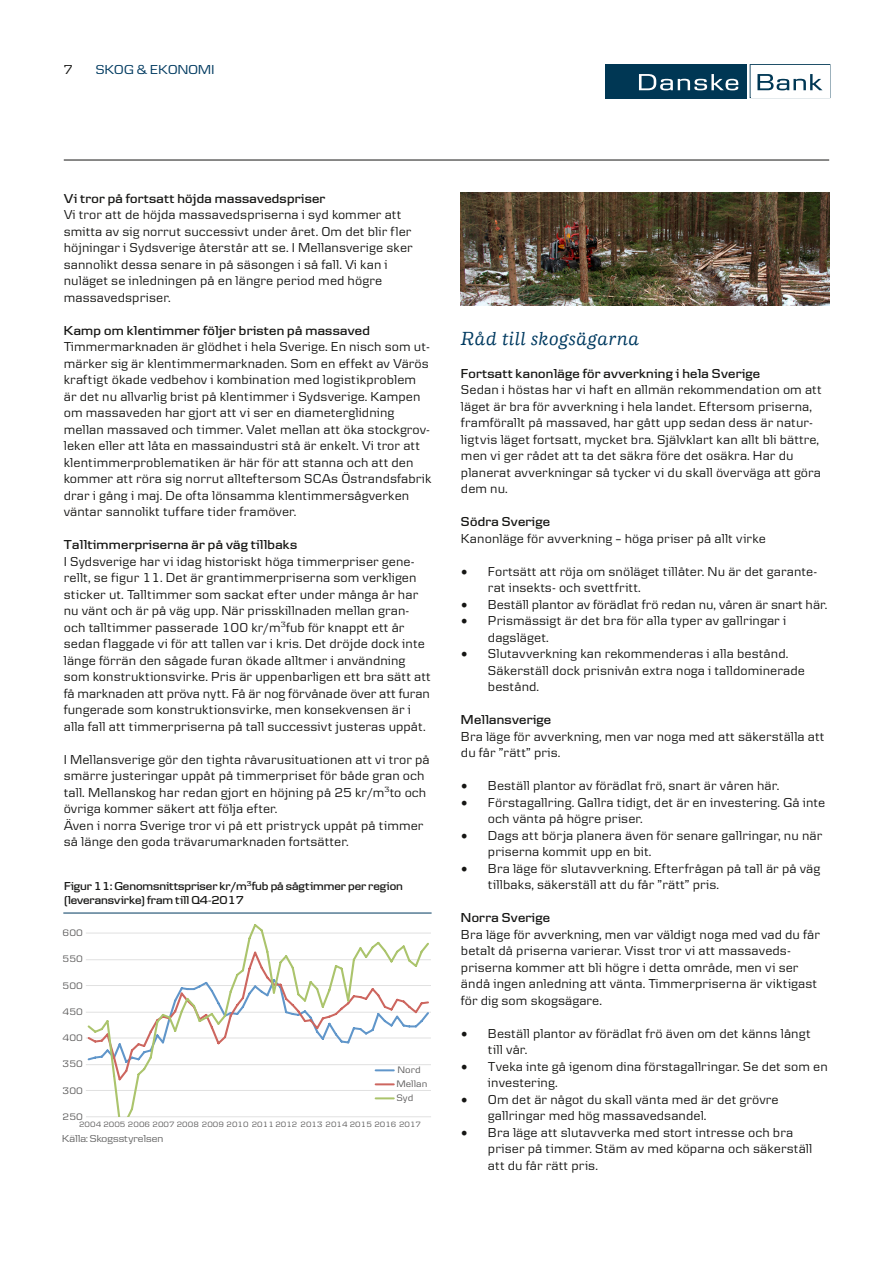
<style>
.page{position:relative;width:893px;height:1263px;background:#fff}
.page>*{position:absolute;margin:0;border:0;box-sizing:border-box;transform-origin:0 0}
.t1{font:italic 500 19.5px "Danske Human";letter-spacing:.02em;color:#003a60}
.t2{font:13.5px/16.5px "Danske Text";letter-spacing:.005em;color:#161614}
.t3{font:600 13.5px "Danske Headline";letter-spacing:.02em;color:#161614}
.t4{font:13.5px "Danske Headline";letter-spacing:.02em;color:#003a60}
.t5{font:13.5px "Danske Headline";color:#161614}
.t6{font:600 12px/13.5px "Danske Headline";letter-spacing:-.005em;color:#161614}
.t7{font:10.5px "Danske Headline";letter-spacing:.005em;color:#666}
.t8{font:9.75px/14px "Danske Text RU";color:#5b5a5a;scale:1.06 1}
.t9{font:7.95px "Danske Text RU";color:#5b5a5a;scale:1.06 1}
.s1{font-family:"Minion Pro";font-size:18px}
</style>
<div class="page">
<hr style="left:64px;top:160px;width:765px;height:1px;background:#161614">
<div style="left:605px;top:64px;width:141px;height:34px;background:#003754"></div>
<svg style="left:639px;top:74px;width:99px;height:16px"></svg>
<svg style="left:750px;top:64px;width:80px;height:34px"></svg>
<svg style="left:86px;top:924px;width:345px;height:193px"></svg>
<svg style="left:86px;top:977px;width:345px;height:94px"></svg>
<svg style="left:376px;top:1083px;width:18px;height:2px"></svg>
<svg style="left:376px;top:1097px;width:18px;height:2px"></svg>
<hr style="left:63px;top:913px;width:369px;height:1px;background:#003a60">
<img style="left:461px;top:192px;width:369px;height:114px">
<p class="t5" style="left:64px;top:61px;width:11px">7</p>
<p class="t4" style="left:96px;top:62px;width:120px">SKOG &amp; EKONOMI</p>
<p class="t3" style="left:64px;top:190px;width:263px">Vi tror på fortsatt höjda massavedspriser</p>
<p class="t2" style="left:64px;top:206px;width:351px">Vi tror att de höjda massavedspriserna i syd kommer att smitta av sig norrut successivt under året. Om det blir fler höjningar i Sydsverige återstår att se. I Mellansverige sker sannolikt dessa senare in på säsongen i så fall. Vi kan i nuläget se inledningen på en längre period med högre massavedspriser.</p>
<p class="t3" style="left:64px;top:322px;width:308px">Kamp om klentimmer följer bristen på massaved</p>
<p class="t2" style="left:64px;top:338px;width:369px">Timmermarknaden är glödhet i hela Sverige. En nisch som ut&shy;märker sig är klentimmermarknaden. Som en effekt av Värös kraftigt ökade vedbehov i kombination med logistikproblem är det nu allvarlig brist på klentimmer i Sydsverige. Kampen om massaveden har gjort att vi ser en diameterglidning mellan massaved och timmer. Valet mellan att öka stockgrov&shy;leken eller att låta en massaindustri stå är enkelt. Vi tror att klentimmerproblematiken är här för att stanna och att den kommer att röra sig norrut allteftersom SCAs Östrandsfabrik drar i gång i maj. De ofta lönsamma klentimmersågverken väntar sannolikt tuffare tider framöver.</p>
<p class="t3" style="left:64px;top:537px;width:235px">Talltimmerpriserna är på väg tillbaks</p>
<p class="t2" style="left:64px;top:552px;width:369px">I Sydsverige har vi idag historiskt höga timmerpriser gene&shy;rellt, se figur 11. Det är grantimmerpriserna som verkligen sticker ut. Talltimmer som sackat efter under många år har nu vänt och är på väg upp. När prisskillnaden mellan gran&shy;och talltimmer passerade 100 kr/m<sup>3</sup>fub för knappt ett år sedan flaggade vi för att tallen var i kris. Det dröjde dock inte länge förrän den sågade furan ökade alltmer i användning som konstruktionsvirke. Pris är uppenbarligen ett bra sätt att få marknaden att pröva nytt. Få är nog förvånade över att furan fungerade som konstruktionsvirke, men konsekvensen är i alla fall att timmerpriserna på tall successivt justeras uppåt.</p>
<p class="t2" style="left:64px;top:751px;width:367px">I Mellansverige gör den tighta råvarusituationen att vi tror på smärre justeringar uppåt på timmerpriset för både gran och tall. Mellanskog har redan gjort en höjning på 25 kr/m<sup>3</sup>to och övriga kommer säkert att följa efter.<br>Även i norra Sverige tror vi på ett pristryck uppåt på timmer så länge den goda trävarumarknaden fortsätter.</p>
<p class="t6" style="left:64px;top:879px;width:340px">Figur 11: Genomsnittspriser kr/m<sup>3</sup>fub på sågtimmer per region (leveransvirke) fram till Q4-2017</p>
<p class="t8" style="left:63px;top:926px;width:21px">600</p>
<p class="t8" style="left:63px;top:952px;width:21px">550</p>
<p class="t8" style="left:63px;top:978px;width:21px">500</p>
<p class="t8" style="left:63px;top:1004px;width:21px">450</p>
<p class="t8" style="left:63px;top:1031px;width:21px">400</p>
<p class="t8" style="left:63px;top:1057px;width:21px">350</p>
<p class="t8" style="left:63px;top:1083px;width:21px">300</p>
<p class="t8" style="left:396px;top:1063px;width:31px">Nord<br>Mellan<br>Syd</p>
<p class="t8" style="left:63px;top:1109px;width:21px">250</p>
<p class="t9" style="left:79px;top:1120px;width:324px">2004 2005 2006 2007 2008 2009 2010 2011 2012 2013 2014 2015 2016 2017</p>
<p class="t7" style="left:62px;top:1133px;width:103px">Källa: Skogsstyrelsen</p>
<h1 class="t1" style="left:461px;top:327px;width:180px">Råd till skogsägarna</h1>
<p class="t3" style="left:461px;top:365px;width:301px">Fortsatt kanonläge för avverkning i hela Sverige</p>
<p class="t2" style="left:461px;top:381px;width:362px">Sedan i höstas har vi haft en allmän rekommendation om att läget är bra för avverkning i hela landet. Eftersom priserna, framförallt på massaved, har gått upp sedan dess är natur&shy;ligtvis läget fortsatt, mycket bra. Självklart kan allt bli bättre, men vi ger rådet att ta det säkra före det osäkra. Har du planerat avverkningar så tycker vi du skall överväga att göra dem nu.</p>
<p class="t3" style="left:461px;top:514px;width:91px">Södra Sverige</p>
<p class="t2" style="left:461px;top:530px;width:306px">Kanonläge för avverkning – höga priser på allt virke</p>
<p class="t2" style="left:488px;top:563px;width:331px;text-indent:-27px"><span class="s1">•</span> Fortsätt att röja om snöläget tillåter. Nu är det garante&shy;rat insekts- och svettfritt.</p>
<p class="t2" style="left:461px;top:596px;width:368px"><span class="s1">•</span> Beställ plantor av förädlat frö redan nu, våren är snart här.</p>
<p class="t2" style="left:488px;top:612px;width:300px;text-indent:-27px"><span class="s1">•</span> Prismässigt är det bra för alla typer av gallringar i dagsläget.</p>
<p class="t2" style="left:488px;top:645px;width:318px;text-indent:-27px"><span class="s1">•</span> Slutavverkning kan rekommenderas i alla bestånd.<br>Säkerställ dock prisnivån extra noga i talldominerade bestånd.</p>
<p class="t3" style="left:461px;top:712px;width:92px">Mellansverige</p>
<p class="t2" style="left:461px;top:728px;width:365px">Bra läge för avverkning, men var noga med att säkerställa att du får ”rätt” pris.</p>
<p class="t2" style="left:461px;top:777px;width:320px"><span class="s1">•</span> Beställ plantor av förädlat frö, snart är våren här.</p>
<p class="t2" style="left:488px;top:794px;width:339px;text-indent:-27px"><span class="s1">•</span> Förstagallring. Gallra tidigt, det är en investering. Gå inte och vänta på högre priser.</p>
<p class="t2" style="left:488px;top:827px;width:336px;text-indent:-27px"><span class="s1">•</span> Dags att börja planera även för senare gallringar, nu när priserna kommit upp en bit.</p>
<p class="t2" style="left:488px;top:860px;width:334px;text-indent:-27px"><span class="s1">•</span> Bra läge för slutavverkning. Efterfrågan på tall är på väg tillbaks, säkerställ att du får ”rätt” pris.</p>
<p class="t3" style="left:461px;top:910px;width:91px">Norra Sverige</p>
<p class="t2" style="left:461px;top:926px;width:361px">Bra läge för avverkning, men var väldigt noga med vad du får betalt då priserna varierar. Visst tror vi att massaveds&shy;priserna kommer att bli högre i detta område, men vi ser ändå ingen anledning att vänta. Timmerpriserna är viktigast för dig som skogsägare.</p>
<p class="t2" style="left:488px;top:1025px;width:324px;text-indent:-27px"><span class="s1">•</span> Beställ plantor av förädlat frö även om det känns långt till vår.</p>
<p class="t2" style="left:488px;top:1058px;width:341px;text-indent:-27px"><span class="s1">•</span> Tveka inte gå igenom dina förstagallringar. Se det som en investering.</p>
<p class="t2" style="left:488px;top:1091px;width:292px;text-indent:-27px"><span class="s1">•</span> Om det är något du skall vänta med är det grövre gallringar med hög massavedsandel.</p>
<p class="t2" style="left:488px;top:1124px;width:326px;text-indent:-27px"><span class="s1">•</span> Bra läge att slutavverka med stort intresse och bra priser på timmer. Stäm av med köparna och säkerställ att du får rätt pris.</p>
</div>
